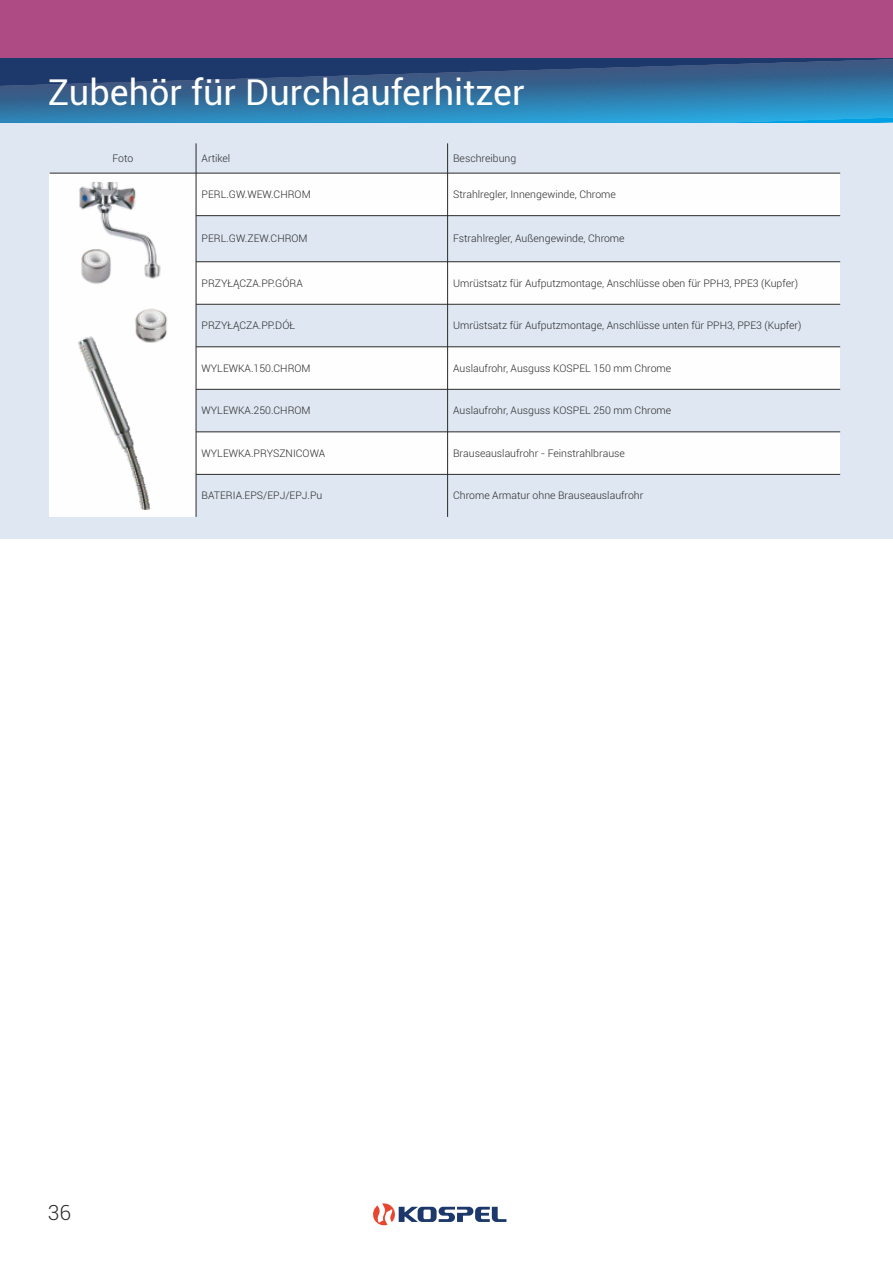
<style>
.page{position:relative;width:893px;height:1263px;background:#fff}
.page>*{position:absolute;margin:0;border:0;box-sizing:border-box;transform-origin:0 0}
.t1{font:36px "Roboto";color:#fefefe}
.t2{font:300 21px "Roboto";color:#2b2a29}
.t3{font:300 10.5px "Roboto";color:#2b2a29}
</style>
<div class="page">
<div style="left:0;top:122px;width:893px;height:416px;background:#dee7f2"></div>
<svg style="left:0;top:58px;width:893px;height:64px;background:#2d6897"></svg>
<div style="left:0;top:0;width:893px;height:58px;background:#ae4a84"></div>
<svg style="left:373px;top:1203px;width:133px;height:23px"></svg>
<div style="left:50px;top:173px;width:146px;height:344px;background:#fefefe"></div>
<div style="left:196px;top:173px;width:252px;height:43px;background:#fefefe"></div>
<div style="left:448px;top:173px;width:392px;height:43px;background:#fefefe"></div>
<div style="left:196px;top:262px;width:252px;height:42px;background:#fefefe"></div>
<div style="left:448px;top:262px;width:392px;height:42px;background:#fefefe"></div>
<div style="left:196px;top:347px;width:252px;height:42px;background:#fefefe"></div>
<div style="left:448px;top:347px;width:392px;height:42px;background:#fefefe"></div>
<div style="left:196px;top:432px;width:252px;height:42px;background:#fefefe"></div>
<div style="left:448px;top:432px;width:392px;height:42px;background:#fefefe"></div>
<hr style="left:196px;top:143px;width:1px;height:374px;background:#2b2a29">
<hr style="left:447px;top:143px;width:1px;height:374px;background:#2b2a29">
<hr style="left:196px;top:474px;width:644px;height:1px;background:#2b2a29">
<hr style="left:196px;top:432px;width:644px;height:1px;background:#2b2a29">
<hr style="left:196px;top:389px;width:644px;height:1px;background:#2b2a29">
<hr style="left:196px;top:347px;width:644px;height:1px;background:#2b2a29">
<hr style="left:196px;top:304px;width:644px;height:1px;background:#2b2a29">
<hr style="left:196px;top:261px;width:644px;height:1px;background:#2b2a29">
<hr style="left:196px;top:215px;width:644px;height:1px;background:#2b2a29">
<hr style="left:50px;top:173px;width:790px;height:1px;background:#2b2a29">
<img style="left:79px;top:182px;width:88px;height:160px">
<img style="left:78px;top:324px;width:80px;height:185px">
<h1 class="t1" style="left:48px;top:78px;width:478px">Zubehör für Durchlauferhitzer</h1>
<p class="t3" style="left:112px;top:154px;width:22px">Foto</p>
<p class="t3" style="left:202px;top:154px;width:30px">Artikel</p>
<p class="t3" style="left:453px;top:154px;width:65px">Beschreibung</p>
<p class="t3" style="left:202px;top:190px;width:111px">PERL.GW.WEW.CHROM</p>
<p class="t3" style="left:453px;top:190px;width:164px">Strahlregler, Innengewinde, Chrome</p>
<p class="t3" style="left:202px;top:234px;width:108px">PERL.GW.ZEW.CHROM</p>
<p class="t3" style="left:453px;top:234px;width:173px">Fstrahlregler, Außengewinde, Chrome</p>
<p class="t3" style="left:202px;top:279px;width:103px">PRZYŁĄCZA.PP.GÓRA</p>
<p class="t3" style="left:453px;top:279px;width:346px">Umrüstsatz für Aufputzmontage, Anschlüsse oben für PPH3, PPE3 (Kupfer)</p>
<p class="t3" style="left:202px;top:321px;width:95px">PRZYŁĄCZA.PP.DÓŁ</p>
<p class="t3" style="left:453px;top:321px;width:350px">Umrüstsatz für Aufputzmontage, Anschlüsse unten für PPH3, PPE3 (Kupfer)</p>
<p class="t3" style="left:202px;top:364px;width:111px">WYLEWKA.150.CHROM</p>
<p class="t3" style="left:453px;top:364px;width:220px">Auslaufrohr, Ausguss KOSPEL 150 mm Chrome</p>
<p class="t3" style="left:202px;top:406px;width:111px">WYLEWKA.250.CHROM</p>
<p class="t3" style="left:453px;top:406px;width:220px">Auslaufrohr, Ausguss KOSPEL 250 mm Chrome</p>
<p class="t3" style="left:202px;top:449px;width:125px">WYLEWKA.PRYSZNICOWA</p>
<p class="t3" style="left:453px;top:449px;width:173px">Brauseauslaufrohr - Feinstrahlbrause</p>
<p class="t3" style="left:202px;top:491px;width:122px">BATERIA.EPS/EPJ/EPJ.Pu</p>
<p class="t3" style="left:453px;top:491px;width:192px">Chrome Armatur ohne Brauseauslaufrohr</p>
<h2 class="t2" style="left:48px;top:1204px;width:25px">36</h2>
</div>
